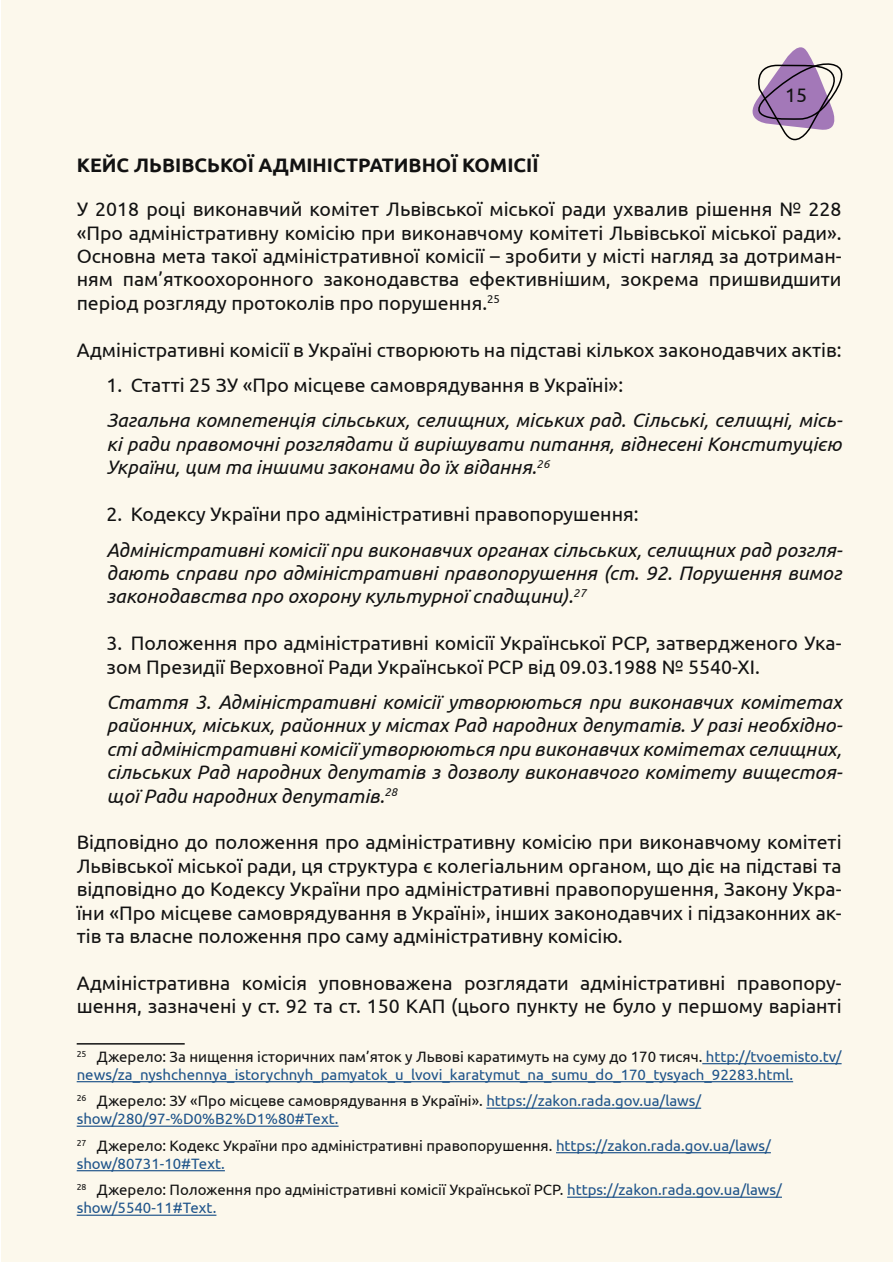
<style>
.page{position:relative;width:893px;height:1263px;background:#fff}
.page>*{position:absolute;margin:0;border:0;box-sizing:border-box;transform-origin:0 0}
.t1{font:19.5px/23.4px "Ubuntu";color:#121212;text-align:justify}
.t2{font:italic 19.5px/23.4px "Ubuntu";color:#121212;text-align:justify}
.t3{font:700 19.5px "Ubuntu";color:#121212}
.t4{font:15px/18px "Ubuntu";color:#1f548a}
.t5{font:15px/18px "Ubuntu";color:#121212}
.s1{color:#121212}
.s2{color:#1f548a}
</style>
<div class="page">
<div style="left:1px;top:1px;width:891px;height:1261px;background:#fcf8ec"></div>
<svg style="left:752px;top:47px;width:91px;height:94px"></svg>
<hr style="left:77px;top:1043px;width:108px;height:1px;background:#121212">
<hr style="left:702px;top:1063px;width:140px;height:1px;background:#1f548a">
<hr style="left:77px;top:1081px;width:716px;height:1px;background:#1f548a">
<hr style="left:486px;top:1107px;width:215px;height:2px;background:#1f548a">
<hr style="left:77px;top:1125px;width:262px;height:2px;background:#1f548a">
<hr style="left:556px;top:1152px;width:215px;height:1px;background:#1f548a">
<hr style="left:77px;top:1170px;width:148px;height:1px;background:#1f548a">
<hr style="left:567px;top:1196px;width:215px;height:2px;background:#1f548a">
<hr style="left:77px;top:1214px;width:139px;height:2px;background:#1f548a">
<p class="t1" style="left:785px;top:83px;width:23px">15</p>
<p class="t3" style="left:77px;top:154px;width:463px">КЕЙС ЛЬВІВСЬКОЇ АДМІНІСТРАТИВНОЇ КОМІСІЇ</p>
<p class="t1" style="left:77px;top:197px;width:766px">У 2018 році виконавчий комітет Львівської міської ради ухвалив рішення № 228 «Про адміністративну комісію при виконавчому комітеті Львівської міської ради».<br>Основна мета такої адміністративної комісії – зробити у місті нагляд за дотриман&shy;ням пам’яткоохоронного законодавства ефективнішим, зокрема пришвидшити період розгляду протоколів про порушення.<sup>25</sup></p>
<p class="t1" style="left:77px;top:337px;width:766px">Адміністративні комісії в Україні створюють на підставі кількох законодавчих актів:</p>
<p class="t1" style="left:106px;top:373px;width:518px">1. Статті 25 ЗУ «Про місцеве самоврядування в Україні»:</p>
<p class="t2" style="left:106px;top:408px;width:738px">Загальна компетенція сільських, селищних, міських рад. Сільські, селищні, місь&shy;кі ради правомочні розглядати й вирішувати питання, віднесені Конституцією України, цим та іншими законами до їх відання.<sup>26</sup></p>
<p class="t1" style="left:106px;top:502px;width:534px">2. Кодексу України про адміністративні правопорушення:</p>
<p class="t2" style="left:106px;top:537px;width:738px">Адміністративні комісії при виконавчих органах сільських, селищних рад розгля&shy;дають справи про адміністративні правопорушення (ст. 92. Порушення вимог законодавства про охорону культурної спадщини).<sup>27</sup></p>
<p class="t1" style="left:106px;top:631px;width:737px">3. Положення про адміністративні комісії Української РСР, затвердженого Ука&shy;зом Президії Верховної Ради Української РСР від 09.03.1988 № 5540-XI.</p>
<p class="t2" style="left:106px;top:690px;width:738px">Стаття 3. Адміністративні комісії утворюються при виконавчих комітетах районних, міських, районних у містах Рад народних депутатів. У разі необхідно&shy;сті адміністративні комісії утворюються при виконавчих комітетах селищних, сільських Рад народних депутатів з дозволу виконавчого комітету вищестоя&shy;щої Ради народних депутатів.<sup>28</sup></p>
<p class="t1" style="left:77px;top:830px;width:766px">Відповідно до положення про адміністративну комісію при виконавчому комітеті Львівської міської ради, ця структура є колегіальним органом, що діє на підставі та відповідно до Кодексу України про адміністративні правопорушення, Закону Укра&shy;їни «Про місцеве самоврядування в Україні», інших законодавчих і підзаконних ак&shy;тів та власне положення про саму адміністративну комісію.</p>
<p class="t1" style="left:77px;top:970px;width:766px">Адміністративна комісія уповноважена розглядати адміністративні правопору&shy;шення, зазначені у ст. 92 та ст. 150 КАП (цього пункту не було у першому варіанті</p>
<p class="t4" style="left:77px;top:1047px;width:766px"><sup>25</sup> <span class="s1">Джерело: За нищення історичних пам’яток у Львові каратимуть на суму до 170 тисяч.</span> http://tvoemisto.tv/ news/za_nyshchennya_istorychnyh_pamyatok_u_lvovi_karatymut_na_sumu_do_170_tysyach_92283.html.</p>
<p class="t4" style="left:77px;top:1091px;width:626px"><sup>26</sup> <span class="s1">Джерело: ЗУ «Про місцеве самоврядування в Україні».</span> https://zakon.rada.gov.ua/laws/ show/280/97-%D0%B2%D1%80#Text.</p>
<p class="t5" style="left:77px;top:1136px;width:696px"><sup>27</sup> Джерело: Кодекс України про адміністративні правопорушення. <span class="s2">https://zakon.rada.gov.ua/laws/ show/80731-10#Text.</span></p>
<p class="t5" style="left:77px;top:1180px;width:707px"><sup>28</sup> Джерело: Положення про адміністративні комісії Української РСР. <span class="s2">https://zakon.rada.gov.ua/laws/ show/5540-11#Text.</span></p>
</div>
